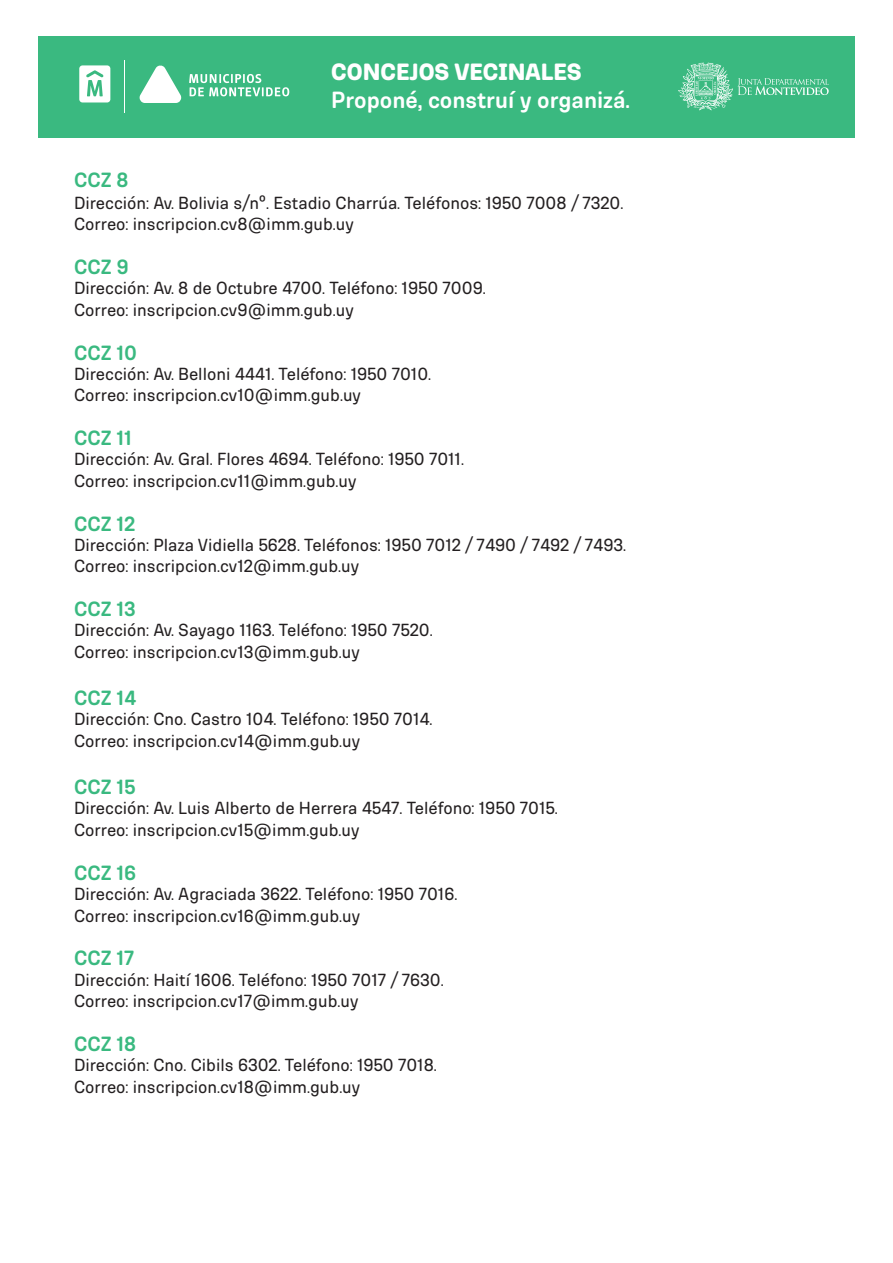
<style>
.page{position:relative;width:893px;height:1263px;background:#fff}
.page>*{position:absolute;margin:0;border:0;box-sizing:border-box;transform-origin:0 0}
.t1{font:700 23.85px "Ciudadana";color:#fff}
.t2{font:900 23.85px "Ciudadana";color:#fff}
.t3{font:700 21px "Ciudadana";color:#3ab980}
.t4{font:18px/21.6px "Ciudadana";color:#231f20}
</style>
<div class="page">
<div style="left:38px;top:36px;width:817px;height:101px;background:#3ab980"></div>
<hr style="left:124px;top:60px;width:1px;height:53px;background:#fff">
<svg style="left:139px;top:65px;width:43px;height:38px"></svg>
<svg style="left:189px;top:74px;width:100px;height:22px"></svg>
<svg style="left:79px;top:65px;width:31px;height:37px"></svg>
<svg style="left:678px;top:63px;width:151px;height:47px"></svg>
<h1 class="t2" style="left:331px;top:57px;width:252px">CONCEJOS VECINALES</h1>
<h1 class="t1" style="left:331px;top:86px;width:300px">Proponé, construí y organizá.</h1>
<p class="t3" style="left:74px;top:167px;width:56px">CCZ 8</p>
<p class="t4" style="left:74px;top:191px;width:551px">Dirección: Av. Bolivia s/nº. Estadio Charrúa. Teléfonos: 1950 7008 / 7320.<br>Correo: inscripcion.cv8@imm.gub.uy</p>
<p class="t3" style="left:74px;top:254px;width:56px">CCZ 9</p>
<p class="t4" style="left:74px;top:277px;width:413px">Dirección: Av. 8 de Octubre 4700. Teléfono: 1950 7009.<br>Correo: inscripcion.cv9@imm.gub.uy</p>
<p class="t3" style="left:74px;top:340px;width:64px">CCZ 10</p>
<p class="t4" style="left:74px;top:362px;width:359px">Dirección: Av. Belloni 4441. Teléfono: 1950 7010.<br>Correo: inscripcion.cv10@imm.gub.uy</p>
<p class="t3" style="left:74px;top:425px;width:59px">CCZ 11</p>
<p class="t4" style="left:74px;top:448px;width:391px">Dirección: Av. Gral. Flores 4694. Teléfono: 1950 7011.<br>Correo: inscripcion.cv11@imm.gub.uy</p>
<p class="t3" style="left:74px;top:511px;width:63px">CCZ 12</p>
<p class="t4" style="left:74px;top:533px;width:553px">Dirección: Plaza Vidiella 5628. Teléfonos: 1950 7012 / 7490 / 7492 / 7493.<br>Correo: inscripcion.cv12@imm.gub.uy</p>
<p class="t3" style="left:74px;top:596px;width:63px">CCZ 13</p>
<p class="t4" style="left:74px;top:619px;width:360px">Dirección: Av. Sayago 1163. Teléfono: 1950 7520.<br>Correo: inscripcion.cv13@imm.gub.uy</p>
<p class="t3" style="left:74px;top:685px;width:64px">CCZ 14</p>
<p class="t4" style="left:74px;top:708px;width:360px">Dirección: Cno. Castro 104. Teléfono: 1950 7014.<br>Correo: inscripcion.cv14@imm.gub.uy</p>
<p class="t3" style="left:74px;top:774px;width:63px">CCZ 15</p>
<p class="t4" style="left:74px;top:797px;width:485px">Dirección: Av. Luis Alberto de Herrera 4547. Teléfono: 1950 7015.<br>Correo: inscripcion.cv15@imm.gub.uy</p>
<p class="t3" style="left:74px;top:860px;width:64px">CCZ 16</p>
<p class="t4" style="left:74px;top:883px;width:385px">Dirección: Av. Agraciada 3622. Teléfono: 1950 7016.<br>Correo: inscripcion.cv16@imm.gub.uy</p>
<p class="t3" style="left:74px;top:945px;width:62px">CCZ 17</p>
<p class="t4" style="left:74px;top:968px;width:371px">Dirección: Haití 1606. Teléfono: 1950 7017 / 7630.<br>Correo: inscripcion.cv17@imm.gub.uy</p>
<p class="t3" style="left:74px;top:1031px;width:64px">CCZ 18</p>
<p class="t4" style="left:74px;top:1054px;width:364px">Dirección: Cno. Cibils 6302. Teléfono: 1950 7018.<br>Correo: inscripcion.cv18@imm.gub.uy</p>
</div>
